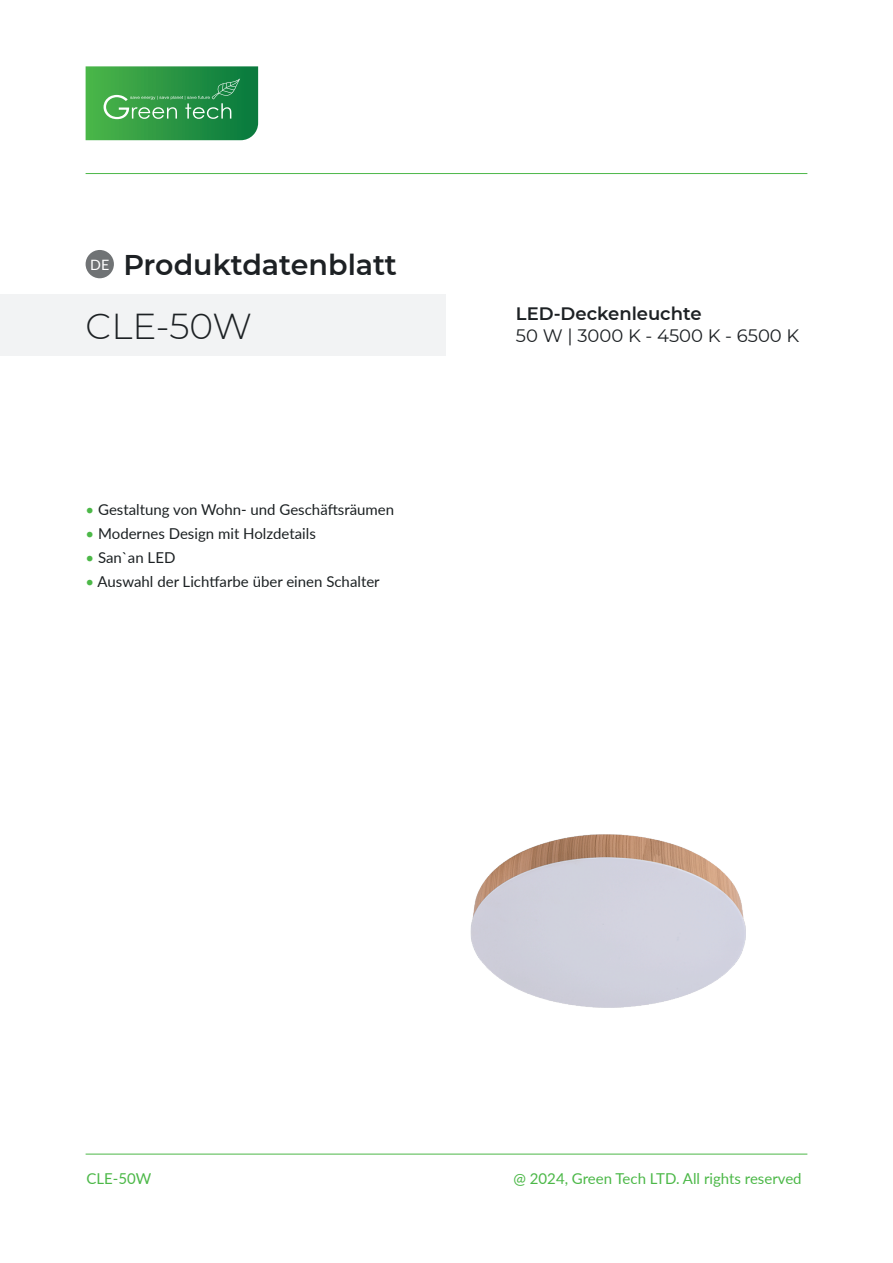
<style>
.page{position:relative;width:893px;height:1263px;background:#fff}
.page>*{position:absolute;margin:0;border:0;box-sizing:border-box;transform-origin:0 0}
.t1{font:300 36px "Montserrat";color:#1d2124}
.t2{font:600 28.5px "Montserrat";color:#1d2124}
.t3{font:18px "Montserrat";color:#1d2124}
.t4{font:600 18px "Montserrat";color:#1d2124}
.t5{font:15px "Lato";color:#1c2123}
.t6{font:15px "Lato";color:#4cb848}
.t7{font:14.25px "Lato";color:#fff}
.s1{color:#4cb848}
</style>
<div class="page">
<div style="left:0;top:294px;width:445px;height:62px;background:#f2f3f4"></div>
<hr style="left:86px;top:1154px;width:721px;height:1px;background:#4cb848">
<hr style="left:86px;top:173px;width:721px;height:1px;background:#4cb848">
<svg style="left:86px;top:66px;width:172px;height:74px;background:#369c4e"></svg>
<div style="left:86px;top:250px;width:28px;height:28px;background:#707375;border-radius:50%"></div>
<img style="left:374px;top:834px;width:434px;height:320px">
<h2 class="t2" style="left:123px;top:245px;width:275px">Produktdatenblatt</h2>
<h1 class="t1" style="left:86px;top:301px;width:168px">CLE-50W</h1>
<p class="t4" style="left:516px;top:301px;width:187px">LED-Deckenleuchte</p>
<p class="t7" style="left:90px;top:254px;width:21px">DE</p>
<p class="t3" style="left:516px;top:323px;width:285px">50 W | 3000 K - 4500 K - 6500 K</p>
<p class="t5" style="left:86px;top:499px;width:310px"><span class="s1">•</span> Gestaltung von Wohn- und Geschäftsräumen</p>
<p class="t5" style="left:86px;top:523px;width:232px"><span class="s1">•</span> Modernes Design mit Holzdetails</p>
<p class="t5" style="left:86px;top:547px;width:91px"><span class="s1">•</span> San`an LED</p>
<p class="t5" style="left:86px;top:571px;width:296px"><span class="s1">•</span> Auswahl der Lichtfarbe über einen Schalter</p>
<p class="t6" style="left:86px;top:1167px;width:66px">CLE-50W</p>
<p class="t6" style="left:513px;top:1167px;width:290px">@ 2024, Green Tech LTD. All rights reserved</p>
</div>
